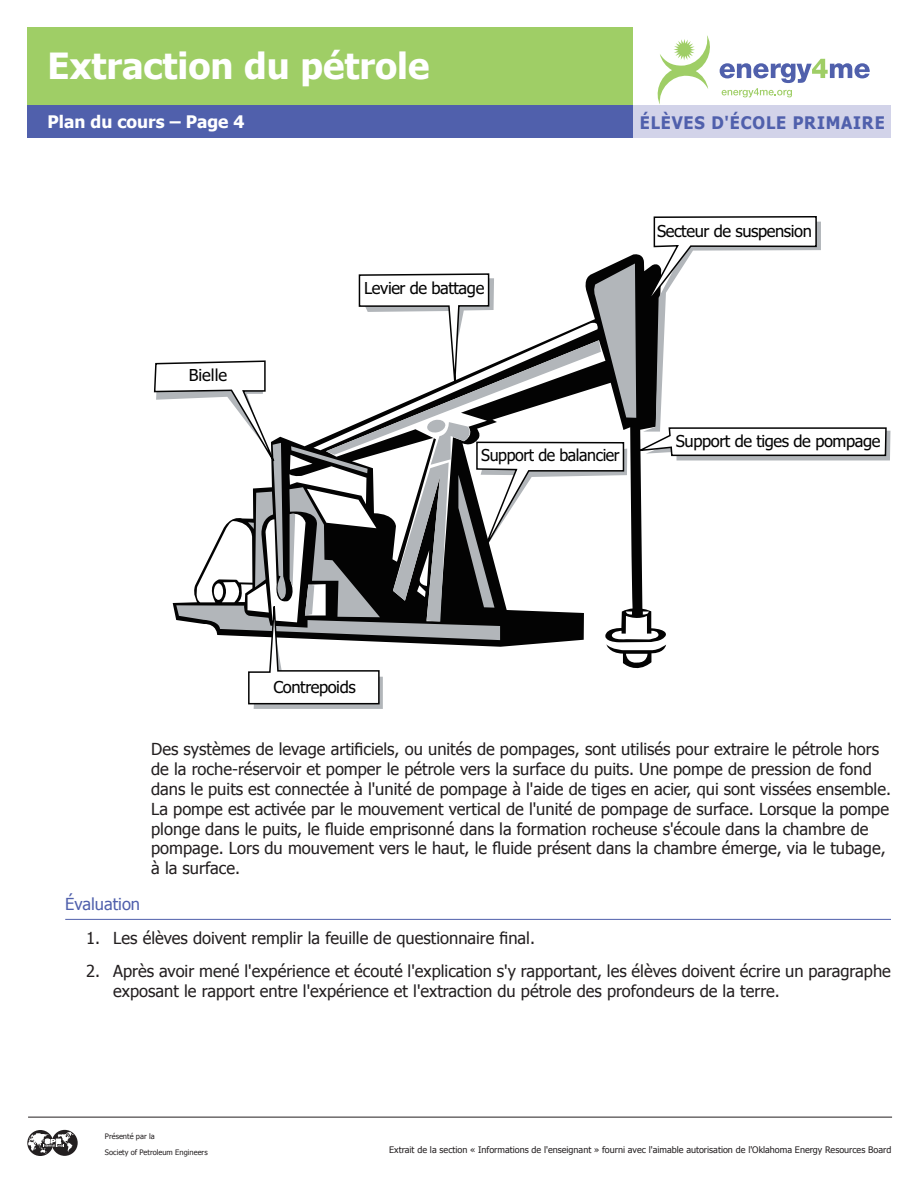
<style>
.page{position:relative;width:918px;height:1188px;background:#fff}
.page>*{position:absolute;margin:0;border:0;box-sizing:border-box;transform-origin:0 0}
.t1{font:700 36px "Tahoma";color:#fff}
.t2{font:700 17.25px "Tahoma";letter-spacing:.05em;color:#5060ac;scale:.95 1}
.t3{font:700 17.25px "Tahoma";color:#fff}
.t4{font:16.5px/19.8px "Tahoma";color:#231f20}
.t5{font:16.5px "Tahoma";letter-spacing:-.025em;color:#030303}
.t6{font:16.5px "Tahoma";color:#5060ac}
.t7{font:9px "Tahoma";color:#231f20}
.t8{font:7.5px/15.8px "Tahoma";color:#231f20}
</style>
<div class="page">
<div style="left:633px;top:105px;width:258px;height:33px;background:#d2d3e9"></div>
<div style="left:27px;top:27px;width:606px;height:77px;background:#9fce66"></div>
<div style="left:27px;top:105px;width:606px;height:33px;background:#5060ac"></div>
<svg style="left:27px;top:1130px;width:26px;height:26px"></svg>
<svg style="left:52px;top:1130px;width:26px;height:26px"></svg>
<svg style="left:28px;top:1132px;width:45px;height:22px"></svg>
<hr style="left:28px;top:1117px;width:864px;height:1px;background:#231f20">
<svg style="left:657px;top:35px;width:53px;height:69px"></svg>
<svg style="left:720px;top:59px;width:150px;height:38px"></svg>
<hr style="left:65px;top:919px;width:826px;height:1px;background:#5060ac">
<svg style="left:154px;top:216px;width:736px;height:493px"></svg>
<h1 class="t1" style="left:48px;top:50px;width:383px">Extraction du pétrole</h1>
<p class="t3" style="left:48px;top:114px;width:198px">Plan du cours – Page 4</p>
<p class="t2" style="left:640px;top:114px;width:259px">ÉLÈVES D'ÉCOLE PRIMAIRE</p>
<p class="t5" style="left:189px;top:367px;width:40px">Bielle</p>
<p class="t5" style="left:364px;top:280px;width:122px">Levier de battage</p>
<p class="t5" style="left:657px;top:223px;width:156px">Secteur de suspension</p>
<p class="t5" style="left:481px;top:447px;width:140px">Support de balancier</p>
<p class="t5" style="left:676px;top:433px;width:206px">Support de tiges de pompage</p>
<p class="t5" style="left:273px;top:679px;width:84px">Contrepoids</p>
<p class="t4" style="left:151px;top:739px;width:741px">Des systèmes de levage artificiels, ou unités de pompages, sont utilisés pour extraire le pétrole hors de la roche-réservoir et pomper le pétrole vers la surface du puits. Une pompe de pression de fond dans le puits est connectée à l'unité de pompage à l'aide de tiges en acier, qui sont vissées ensemble.<br>La pompe est activée par le mouvement vertical de l'unité de pompage de surface. Lorsque la pompe plonge dans le puits, le fluide emprisonné dans la formation rocheuse s'écoule dans la chambre de pompage. Lors du mouvement vers le haut, le fluide présent dans la chambre émerge, via le tubage, à la surface.</p>
<p class="t6" style="left:65px;top:893px;width:76px">Évaluation</p>
<p class="t4" style="left:86px;top:927px;width:450px">1. Les élèves doivent remplir la feuille de questionnaire final.</p>
<p class="t4" style="left:113px;top:960px;width:779px;text-indent:-27px">2. Après avoir mené l'expérience et écouté l'explication s'y rapportant, les élèves doivent écrire un paragraphe exposant le rapport entre l'expérience et l'extraction du pétrole des profondeurs de la terre.</p>
<p class="t8" style="left:105px;top:1129px;width:104px">Présenté par la<br>Society of Petroleum Engineers</p>
<p class="t7" style="left:389px;top:1146px;width:504px">Extrait de la section « Informations de l'enseignant » fourni avec l'aimable autorisation de l'Oklahoma Energy Resources Board</p>
</div>
